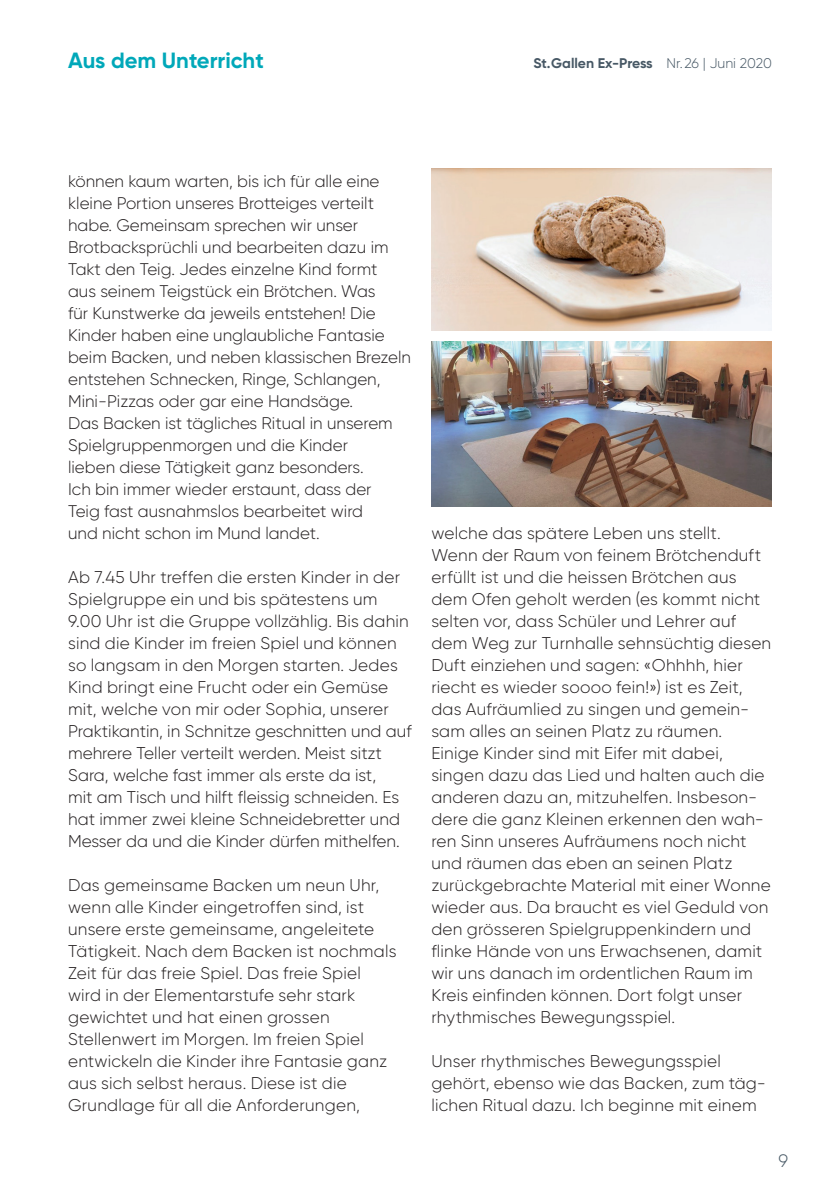
<style>
.page{position:relative;width:840px;height:1191px;background:#fff}
.page>*{position:absolute;margin:0;border:0;box-sizing:border-box;transform-origin:0 0}
.t1{font:700 22px "Gilroy";color:#00a8b9}
.t2{font:300 18px "Gilroy";color:#475865}
.Fliesstext_8_5_pt_li{font:300 17px/22px "Gilroy";letter-spacing:.01em;color:#231f20}
.Fliesstext_8_5_pt_li-2{font:300 16.8px/22px "Gilroy";color:#231f20}
.t3{font:700 14px "Gilroy";color:#475865}
.s1{font-weight:300}
</style>
<div class="page">
<img style="left:431px;top:169px;width:340px;height:161px">
<img style="left:431px;top:341px;width:340px;height:165px">
<p class="t1" style="left:68px;top:47px;width:197px">Aus dem Unterricht</p>
<p class="t3" style="left:533px;top:54px;width:240px">St.Gallen Ex-Press <span class="s1">Nr.26 | Juni 2020</span></p>
<p class="Fliesstext_8_5_pt_li-2" style="left:68px;top:170px;width:344px">können kaum warten, bis ich für alle eine kleine Portion unseres Brotteiges verteilt habe. Gemeinsam sprechen wir unser Brotbacksprüchli und bearbeiten dazu im Takt den Teig. Jedes einzelne Kind formt<br>aus seinem Teigstück ein Brötchen. Was<br>für Kunstwerke da jeweils entstehen! Die Kinder haben eine unglaubliche Fantasie beim Backen, und neben klassischen Brezeln entstehen Schnecken, Ringe, Schlangen, Mini-Pizzas oder gar eine Handsäge.</p>
<p class="Fliesstext_8_5_pt_li-2" style="left:68px;top:412px;width:326px">Das Backen ist tägliches Ritual in unserem Spielgruppenmorgen und die Kinder lieben diese Tätigkeit ganz besonders.<br>Ich bin immer wieder erstaunt, dass der Teig fast ausnahmslos bearbeitet wird und nicht schon im Mund landet.</p>
<p class="Fliesstext_8_5_pt_li" style="left:68px;top:566px;width:345px">Ab 7.45 Uhr treffen die ersten Kinder in der Spielgruppe ein und bis spätestens um 9.00 Uhr ist die Gruppe vollzählig. Bis dahin sind die Kinder im freien Spiel und können so langsam in den Morgen starten. Jedes Kind bringt eine Frucht oder ein Gemüse mit, welche von mir oder Sophia, unserer Praktikantin, in Schnitze geschnitten und auf mehrere Teller verteilt werden. Meist sitzt Sara, welche fast immer als erste da ist,<br>mit am Tisch und hilft fleissig schneiden. Es hat immer zwei kleine Schneidebretter und Messer da und die Kinder dürfen mithelfen.</p>
<p class="Fliesstext_8_5_pt_li" style="left:68px;top:874px;width:330px">Das gemeinsame Backen um neun Uhr, wenn alle Kinder eingetroffen sind, ist unsere erste gemeinsame, angeleitete Tätigkeit. Nach dem Backen ist nochmals Zeit für das freie Spiel. Das freie Spiel wird in der Elementarstufe sehr stark gewichtet und hat einen grossen Stellenwert im Morgen. Im freien Spiel entwickeln die Kinder ihre Fantasie ganz aus sich selbst heraus. Diese ist die Grundlage für all die Anforderungen,</p>
<p class="Fliesstext_8_5_pt_li" style="left:431px;top:522px;width:291px">welche das spätere Leben uns stellt.</p>
<p class="Fliesstext_8_5_pt_li" style="left:431px;top:544px;width:341px">Wenn der Raum von feinem Brötchenduft erfüllt ist und die heissen Brötchen aus dem Ofen geholt werden (es kommt nicht selten vor, dass Schüler und Lehrer auf dem Weg zur Turnhalle sehnsüchtig diesen Duft einziehen und sagen: «Ohhhh, hier riecht es wieder soooo fein!») ist es Zeit, das Aufräumlied zu singen und gemein&shy;sam alles an seinen Platz zu räumen.<br>Einige Kinder sind mit Eifer mit dabei, singen dazu das Lied und halten auch die anderen dazu an, mitzuhelfen. Insbeson&shy;dere die ganz Kleinen erkennen den wah&shy;ren Sinn unseres Aufräumens noch nicht und räumen das eben an seinen Platz zurückgebrachte Material mit einer Wonne wieder aus. Da braucht es viel Geduld von den grösseren Spielgruppenkindern und flinke Hände von uns Erwachsenen, damit wir uns danach im ordentlichen Raum im Kreis einfinden können. Dort folgt unser rhythmisches Bewegungsspiel.</p>
<p class="Fliesstext_8_5_pt_li" style="left:431px;top:1050px;width:336px">Unser rhythmisches Bewegungsspiel gehört, ebenso wie das Backen, zum täg&shy;lichen Ritual dazu. Ich beginne mit einem</p>
<p class="t2" style="left:778px;top:1149px;width:11px">9</p>
</div>
